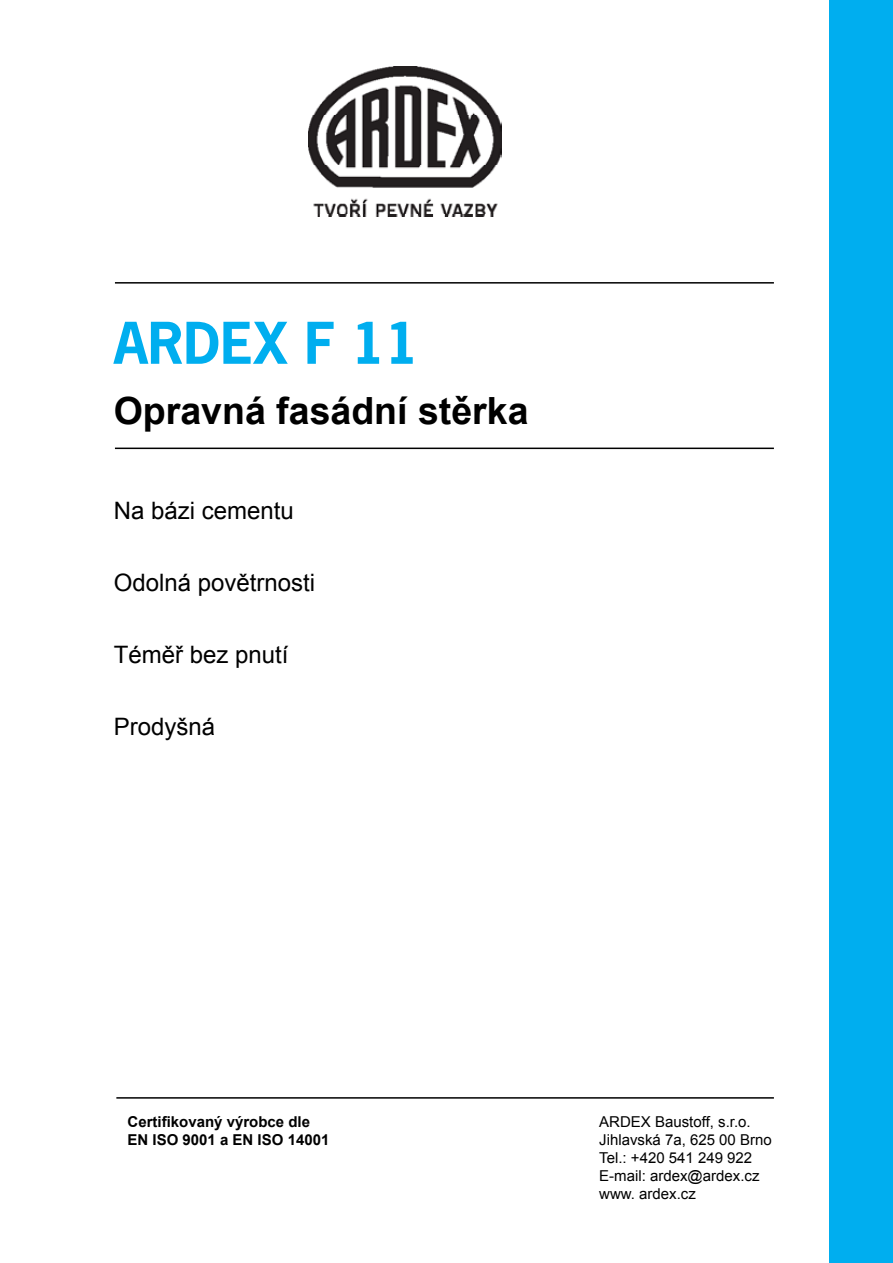
<style>
.page{position:relative;width:893px;height:1263px;background:#fff}
.page>*{position:absolute;margin:0;border:0;box-sizing:border-box;transform-origin:0 0}
.t1{font:700 54px "News Gothic Std";color:#00aeef}
.t2{font:700 37.5px "Arial";color:#000}
.t3{font:24px "Arial";color:#000}
.t4{font:15px/18px "Arial";color:#000}
.t5{font:700 15px/18px "Arial";color:#000}
</style>
<div class="page">
<div style="left:829px;top:0;width:64px;height:1263px;background:#00aeef"></div>
<img style="left:308px;top:67px;width:194px;height:149px">
<hr style="left:115px;top:282px;width:659px;height:2px;background:#000">
<hr style="left:115px;top:448px;width:659px;height:1px;background:#000">
<hr style="left:116px;top:1097px;width:658px;height:2px;background:#000">
<h1 class="t1" style="left:114px;top:308px;width:307px">ARDEX F 11</h1>
<h2 class="t2" style="left:114px;top:386px;width:416px">Opravná fasádní stěrka</h2>
<h3 class="t3" style="left:114px;top:495px;width:182px">Na bázi cementu</h3>
<h3 class="t3" style="left:114px;top:567px;width:203px">Odolná povětrnosti</h3>
<h3 class="t3" style="left:114px;top:639px;width:176px">Téměř bez pnutí</h3>
<h3 class="t3" style="left:114px;top:711px;width:103px">Prodyšná</h3>
<p class="t5" style="left:128px;top:1113px;width:203px">Certifikovaný výrobce dle<br>EN ISO 9001 a EN ISO 14001</p>
<p class="t4" style="left:599px;top:1112px;width:174px">ARDEX Baustoff, s.r.o.<br>Jihlavská 7a, 625 00 Brno<br>Tel.: +420 541 249 922<br>E-mail: ardex@ardex.cz www. ardex.cz</p>
</div>
